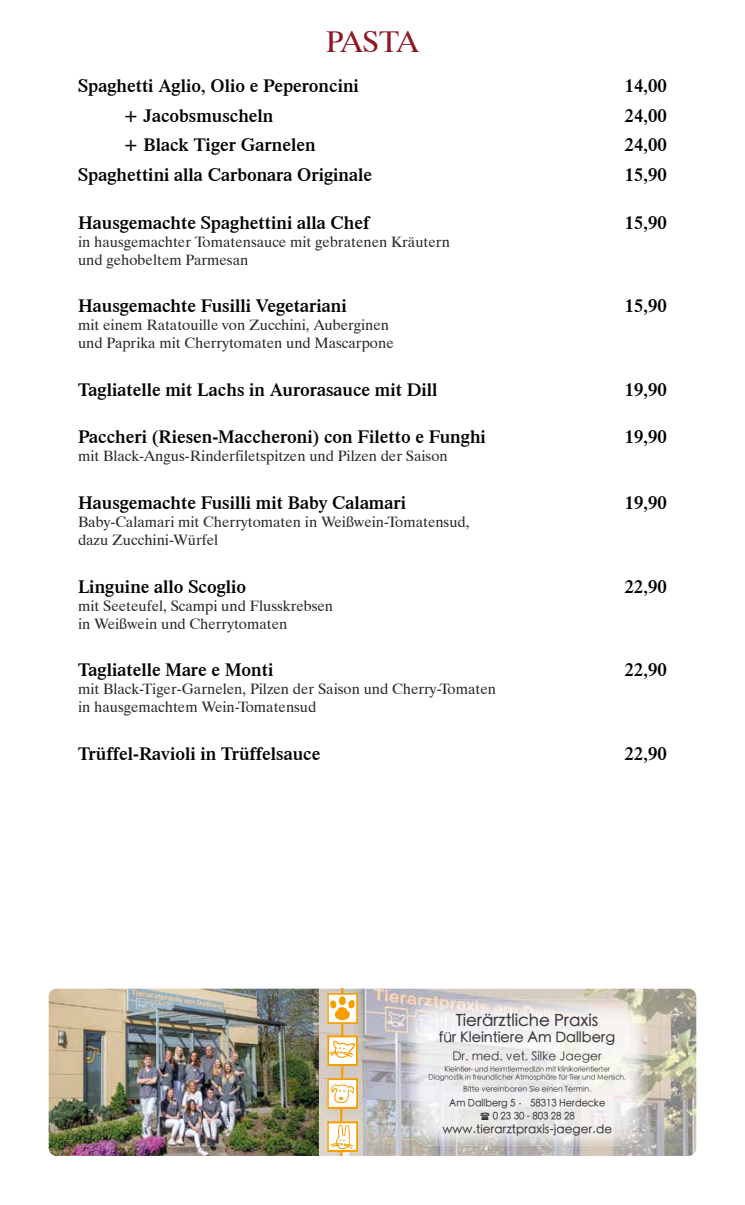
<style>
.page{position:relative;width:745px;height:1205px;background:#fff}
.page>*{position:absolute;margin:0;border:0;box-sizing:border-box;transform-origin:0 0}
.t1{font:30px "Dutch 801 BT";letter-spacing:-.055em;color:#911823}
.t2{font:600 18.75px "Dutch 801 BT";color:#000}
.t3{font:500 16.75px "ST Heiti TC";color:#373636}
.t4{font:15px/18px "Dutch 801 BT";color:#282827}
.t5{font:500 14.5px "ST Heiti TC";color:#373636}
.t6{font:300 12.25px "ST Heiti TC";color:#373636}
.t7{font:500 12px "ST Heiti TC";letter-spacing:.01em;color:#373636}
.t8{font:500 10.12px/12.6px "ST Heiti TC";color:#373636;scale:.95 1}
.t9{font:300 7.75px "ST Heiti TC";color:#373636}
.t10{font:300 7.38px/7.8px "ST Heiti TC";color:#373636;text-align:center;scale:.95 1}
</style>
<div class="page">
<img style="left:49px;top:988px;width:646px;height:168px">
<img style="left:406px;top:999px;width:240px;height:146px">
<img style="left:327px;top:994px;width:30px;height:30px">
<img style="left:327px;top:1121px;width:30px;height:30px">
<img style="left:327px;top:1035px;width:30px;height:30px">
<img style="left:327px;top:1079px;width:30px;height:29px">
<svg style="left:341px;top:988px;width:2px;height:6px"></svg>
<svg style="left:341px;top:1024px;width:2px;height:13px"></svg>
<svg style="left:341px;top:1065px;width:2px;height:14px"></svg>
<svg style="left:340px;top:1108px;width:2px;height:13px"></svg>
<svg style="left:480px;top:1112px;width:9px;height:7px"></svg>
<h1 class="t1" style="left:325px;top:23px;width:95px">PASTA</h1>
<p class="t2" style="left:78px;top:74px;width:282px">Spaghetti Aglio, Olio e Peperoncini</p>
<p class="t2" style="left:624px;top:74px;width:44px">14,00</p>
<p class="t2" style="left:123px;top:104px;width:152px">+ Jacobsmuscheln</p>
<p class="t2" style="left:624px;top:104px;width:44px">24,00</p>
<p class="t2" style="left:123px;top:133px;width:194px">+ Black Tiger Garnelen</p>
<p class="t2" style="left:624px;top:133px;width:44px">24,00</p>
<p class="t2" style="left:78px;top:163px;width:295px">Spaghettini alla Carbonara Originale</p>
<p class="t2" style="left:624px;top:163px;width:44px">15,90</p>
<p class="t2" style="left:78px;top:211px;width:293px">Hausgemachte Spaghettini alla Chef</p>
<p class="t2" style="left:624px;top:211px;width:44px">15,90</p>
<p class="t4" style="left:78px;top:232px;width:373px">in hausgemachter Tomatensauce mit gebratenen Kräutern und gehobeltem Parmesan</p>
<p class="t2" style="left:78px;top:294px;width:270px">Hausgemachte Fusilli Vegetariani</p>
<p class="t2" style="left:624px;top:294px;width:44px">15,90</p>
<p class="t4" style="left:78px;top:316px;width:317px">mit einem Ratatouille von Zucchini, Auberginen und Paprika mit Cherrytomaten und Mascarpone</p>
<p class="t2" style="left:78px;top:378px;width:361px">Tagliatelle mit Lachs in Aurorasauce mit Dill</p>
<p class="t2" style="left:624px;top:378px;width:44px">19,90</p>
<p class="t2" style="left:78px;top:425px;width:409px">Paccheri (Riesen-Maccheroni) con Filetto e Funghi</p>
<p class="t2" style="left:624px;top:425px;width:44px">19,90</p>
<p class="t4" style="left:78px;top:447px;width:371px">mit Black-Angus-Rinderfiletspitzen und Pilzen der Saison</p>
<p class="t2" style="left:78px;top:491px;width:329px">Hausgemachte Fusilli mit Baby Calamari</p>
<p class="t2" style="left:624px;top:491px;width:44px">19,90</p>
<p class="t4" style="left:78px;top:513px;width:393px">Baby-Calamari mit Cherrytomaten in Weißwein-Tomatensud, dazu Zucchini-Würfel</p>
<p class="t2" style="left:78px;top:575px;width:170px">Linguine allo Scoglio</p>
<p class="t2" style="left:624px;top:575px;width:44px">22,90</p>
<p class="t4" style="left:78px;top:596px;width:256px">mit Seeteufel, Scampi und Flusskrebsen in Weißwein und Cherrytomaten</p>
<p class="t2" style="left:78px;top:658px;width:197px">Tagliatelle Mare e Monti</p>
<p class="t2" style="left:624px;top:658px;width:44px">22,90</p>
<p class="t4" style="left:78px;top:680px;width:419px">mit Black-Tiger-Garnelen, Pilzen der Saison und Cherry-Tomaten in hausgemachtem Wein-Tomatensud</p>
<p class="t2" style="left:78px;top:742px;width:244px">Trüffel-Ravioli in Trüffelsauce</p>
<p class="t2" style="left:624px;top:742px;width:44px">22,90</p>
<p class="t3" style="left:455px;top:1012px;width:144px">Tierärztliche Praxis</p>
<p class="t5" style="left:438px;top:1030px;width:178px">für Kleintiere Am Dallberg</p>
<p class="t10" style="left:428px;top:1065px;width:209px">Kleintier- und Heimtiermedizin mit klinikorientierter<br>Diagnostik in freundlicher Atmosphäre für Tier und Mensch.</p>
<p class="t8" style="left:492px;top:1097px;width:120px;text-indent:-43px">Am Dallberg 5 · 58313 Herdecke<br>0 23 30 - 803 28 28</p>
<p class="t7" style="left:442px;top:1123px;width:171px">www.tierarztpraxis-jaeger.de</p>
<p class="t6" style="left:452px;top:1046px;width:151px">Dr. med. vet. Silke Jaeger</p>
<p class="t9" style="left:463px;top:1083px;width:130px">Bitte vereinbaren Sie einen Termin.</p>
</div>
